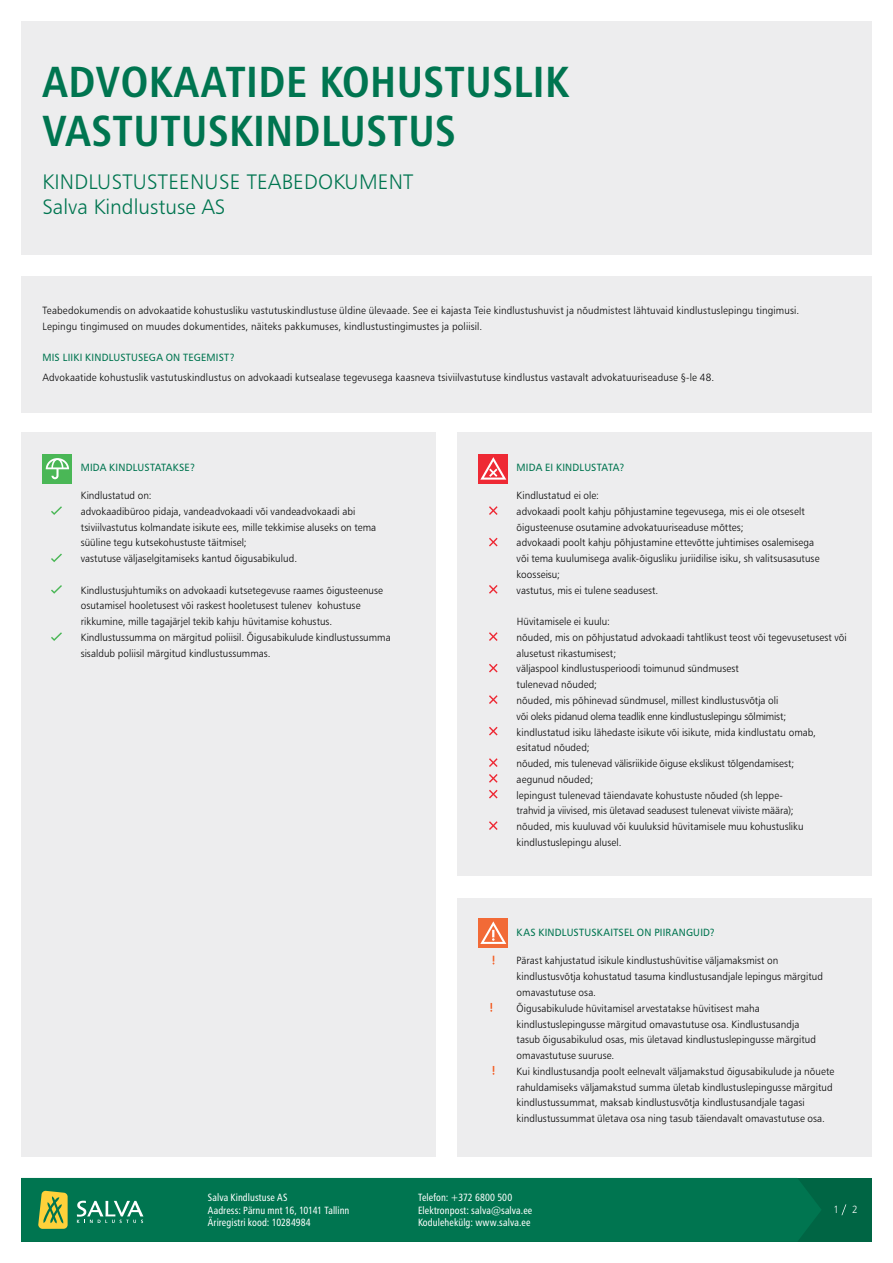
<style>
.page{position:relative;width:893px;height:1263px;background:#fff}
.page>*{position:absolute;margin:0;border:0;box-sizing:border-box;transform-origin:0 0}
.t1{font:43.5px/49.5px "Humanist 777 BT Bold Condensed B";letter-spacing:.01em;color:#007550}
.t2{font:21px "Humanist 777 BT Light B";letter-spacing:.01em;color:#007550}
.Taandreaga_tekst{font:10.5px/15.8px "Humanist 777 BT Light B";letter-spacing:.005em;color:#000;scale:.95 1}
.Tekst{font:10.5px/15.8px "Humanist 777 BT Light B";letter-spacing:.015em;color:#000;scale:.95 1}
.Tekst-2{font:10.5px "Humanist 777 BT Roman Condensed B";letter-spacing:.01em;color:#fff;scale:.95 1}
.Alapealkiri_4{font:10.5px "Humanist 777 BT Roman B";letter-spacing:.02em;color:#007550;scale:.95 1}
.Tekst-3{font:10.5px "Humanist 777 BT Light B";color:#fff;scale:.95 1}
</style>
<div class="page">
<div style="left:21px;top:1178px;width:851px;height:64px;background:#006544"></div>
<div style="left:21px;top:1178px;width:800px;height:64px;background:#007550"></div>
<svg style="left:38px;top:1191px;width:30px;height:38px"></svg>
<svg style="left:77px;top:1201px;width:66px;height:22px"></svg>
<div style="left:21px;top:432px;width:415px;height:725px;background:#ededee"></div>
<div style="left:457px;top:432px;width:415px;height:443px;background:#ededee"></div>
<svg style="left:841px;top:1204px;width:5px;height:11px"></svg>
<svg style="left:51px;top:506px;width:11px;height:9px"></svg>
<svg style="left:51px;top:554px;width:11px;height:8px"></svg>
<svg style="left:51px;top:585px;width:11px;height:9px"></svg>
<svg style="left:51px;top:632px;width:11px;height:9px"></svg>
<div style="left:43px;top:454px;width:29px;height:29px;background:#4ab756"></div>
<svg style="left:46px;top:458px;width:23px;height:21px"></svg>
<svg style="left:489px;top:506px;width:9px;height:9px"></svg>
<svg style="left:489px;top:538px;width:9px;height:8px"></svg>
<svg style="left:489px;top:585px;width:9px;height:9px"></svg>
<svg style="left:489px;top:632px;width:9px;height:9px"></svg>
<svg style="left:489px;top:664px;width:9px;height:8px"></svg>
<svg style="left:489px;top:695px;width:9px;height:9px"></svg>
<svg style="left:489px;top:727px;width:9px;height:8px"></svg>
<svg style="left:489px;top:758px;width:9px;height:9px"></svg>
<svg style="left:489px;top:774px;width:9px;height:9px"></svg>
<svg style="left:489px;top:790px;width:9px;height:8px"></svg>
<svg style="left:489px;top:821px;width:9px;height:9px"></svg>
<div style="left:478px;top:454px;width:30px;height:29px;background:#ee2934"></div>
<svg style="left:480px;top:457px;width:26px;height:23px"></svg>
<div style="left:21px;top:21px;width:851px;height:234px;background:#ededee"></div>
<div style="left:21px;top:276px;width:851px;height:136px;background:#ededee"></div>
<div style="left:457px;top:898px;width:415px;height:259px;background:#ededee"></div>
<svg style="left:490px;top:1003px;width:2px;height:9px"></svg>
<div style="left:478px;top:918px;width:30px;height:30px;background:#f26a36"></div>
<svg style="left:480px;top:921px;width:26px;height:23px"></svg>
<p class="t1" style="left:43px;top:56px;width:527px">ADVOKAATIDE KOHUSTUSLIK<br>VASTUTUSKINDLUSTUS</p>
<p class="t2" style="left:43px;top:169px;width:372px">KINDLUSTUSTEENUSE TEABEDOKUMENT</p>
<p class="t2" style="left:43px;top:194px;width:184px">Salva Kindlustuse AS</p>
<p class="Tekst" style="left:43px;top:302px;width:798px">Teabedokumendis on advokaatide kohustusliku vastutuskindlustuse üldine ülevaade. See ei kajasta Teie kindlustushuvist ja nõudmistest lähtuvaid kindlustuslepingu tingimusi.<br>Lepingu tingimused on muudes dokumentides, näiteks pakkumuses, kindlustustingimustes ja poliisil.</p>
<p class="Alapealkiri_4" style="left:43px;top:351px;width:204px">MIS LIIKI KINDLUSTUSEGA ON TEGEMIST?</p>
<p class="Tekst" style="left:43px;top:370px;width:709px">Advokaatide kohustuslik vastutuskindlustus on advokaadi kutsealase tegevusega kaasneva tsiviilvastutuse kindlustus vastavalt advokatuuriseaduse §-le 48.</p>
<p class="Alapealkiri_4" style="left:81px;top:460px;width:122px">MIDA KINDLUSTATAKSE?</p>
<p class="Taandreaga_tekst" style="left:81px;top:487px;width:76px">Kindlustatud on:</p>
<p class="Taandreaga_tekst" style="left:81px;top:503px;width:312px">advokaadibüroo pidaja, vandeadvokaadi või vandeadvokaadi abi tsiviilvastutus kolmandate isikute ees, mille tekkimise aluseks on tema süüline tegu kutsekohustuste täitmisel;</p>
<p class="Taandreaga_tekst" style="left:81px;top:550px;width:229px">vastutuse väljaselgitamiseks kantud õigusabikulud.</p>
<p class="Taandreaga_tekst" style="left:81px;top:582px;width:320px">Kindlustusjuhtumiks on advokaadi kutsetegevuse raames õigusteenuse osutamisel hooletusest või raskest hooletusest tulenev kohustuse rikkumine, mille tagajärjel tekib kahju hüvitamise kohustus.</p>
<p class="Taandreaga_tekst" style="left:81px;top:629px;width:328px">Kindlustussumma on märgitud poliisil. Õigusabikulude kindlustussumma sisaldub poliisil märgitud kindlustussummas.</p>
<p class="Alapealkiri_4" style="left:517px;top:460px;width:115px">MIDA EI KINDLUSTATA?</p>
<p class="Taandreaga_tekst" style="left:517px;top:487px;width:88px">Kindlustatud ei ole:</p>
<p class="Taandreaga_tekst" style="left:517px;top:503px;width:305px">advokaadi poolt kahju põhjustamine tegevusega, mis ei ole otseselt õigusteenuse osutamine advokatuuriseaduse mõttes;</p>
<p class="Taandreaga_tekst" style="left:517px;top:535px;width:320px">advokaadi poolt kahju põhjustamine ettevõtte juhtimises osalemisega või tema kuulumisega avalik-õigusliku juriidilise isiku, sh valitsusasutuse koosseisu;</p>
<p class="Taandreaga_tekst" style="left:517px;top:582px;width:151px">vastutus, mis ei tulene seadusest.</p>
<p class="Taandreaga_tekst" style="left:517px;top:613px;width:100px">Hüvitamisele ei kuulu:</p>
<p class="Taandreaga_tekst" style="left:517px;top:629px;width:349px">nõuded, mis on põhjustatud advokaadi tahtlikust teost või tegevusetusest või alusetust rikastumisest;</p>
<p class="Taandreaga_tekst" style="left:517px;top:661px;width:235px">väljaspool kindlustusperioodi toimunud sündmusest tulenevad nõuded;</p>
<p class="Taandreaga_tekst" style="left:517px;top:692px;width:285px">nõuded, mis põhinevad sündmusel, millest kindlustusvõtja oli või oleks pidanud olema teadlik enne kindlustuslepingu sõlmimist;</p>
<p class="Taandreaga_tekst" style="left:517px;top:724px;width:317px">kindlustatud isiku lähedaste isikute või isikute, mida kindlustatu omab, esitatud nõuded;</p>
<p class="Taandreaga_tekst" style="left:517px;top:755px;width:294px">nõuded, mis tulenevad välisriikide õiguse ekslikust tõlgendamisest;</p>
<p class="Taandreaga_tekst" style="left:517px;top:771px;width:82px">aegunud nõuded;</p>
<p class="Taandreaga_tekst" style="left:517px;top:787px;width:293px">lepingust tulenevad täiendavate kohustuste nõuded (sh leppe&shy;trahvid ja viivised, mis ületavad seadusest tulenevat viiviste määra);</p>
<p class="Taandreaga_tekst" style="left:517px;top:818px;width:304px">nõuded, mis kuuluvad või kuuluksid hüvitamisele muu kohustusliku kindlustuslepingu alusel.</p>
<p class="Tekst-2" style="left:208px;top:1191px;width:85px">Salva Kindlustuse AS</p>
<p class="Tekst-2" style="left:208px;top:1203px;width:150px">Aadress: Pärnu mnt 16, 10141 Tallinn</p>
<p class="Tekst-2" style="left:208px;top:1216px;width:110px">Äriregistri kood: 10284984</p>
<p class="Alapealkiri_4" style="left:517px;top:926px;width:210px">KAS KINDLUSTUSKAITSEL ON PIIRANGUID?</p>
<p class="Taandreaga_tekst" style="left:517px;top:953px;width:324px">Pärast kahjustatud isikule kindlustushüvitise väljamaksmist on kindlustusvõtja kohustatud tasuma kindlustusandjale lepingus märgitud omavastutuse osa.</p>
<p class="Taandreaga_tekst" style="left:517px;top:1000px;width:317px">Õigusabikulude hüvitamisel arvestatakse hüvitisest maha kindlustuslepingusse märgitud omavastutuse osa. Kindlustusandja tasub õigusabikulud osas, mis ületavad kindlustuslepingusse märgitud omavastutuse suuruse.</p>
<p class="Taandreaga_tekst" style="left:517px;top:1063px;width:336px">Kui kindlustusandja poolt eelnevalt väljamakstud õigusabikulude ja nõuete rahuldamiseks väljamakstud summa ületab kindlustuslepingusse märgitud kindlustussummat, maksab kindlustusvõtja kindlustusandjale tagasi kindlustussummat ületava osa ning tasub täiendavalt omavastutuse osa.</p>
<p class="Tekst-2" style="left:418px;top:1191px;width:101px">Telefon: +372 6800 500</p>
<p class="Tekst-2" style="left:418px;top:1203px;width:122px">Elektronpost: salva@salva.ee</p>
<p class="Tekst-2" style="left:418px;top:1216px;width:120px">Kodulehekülg: www.salva.ee</p>
<p class="Tekst-3" style="left:833px;top:1203px;width:7px">1</p>
<p class="Tekst-3" style="left:852px;top:1203px;width:7px">2</p>
</div>
